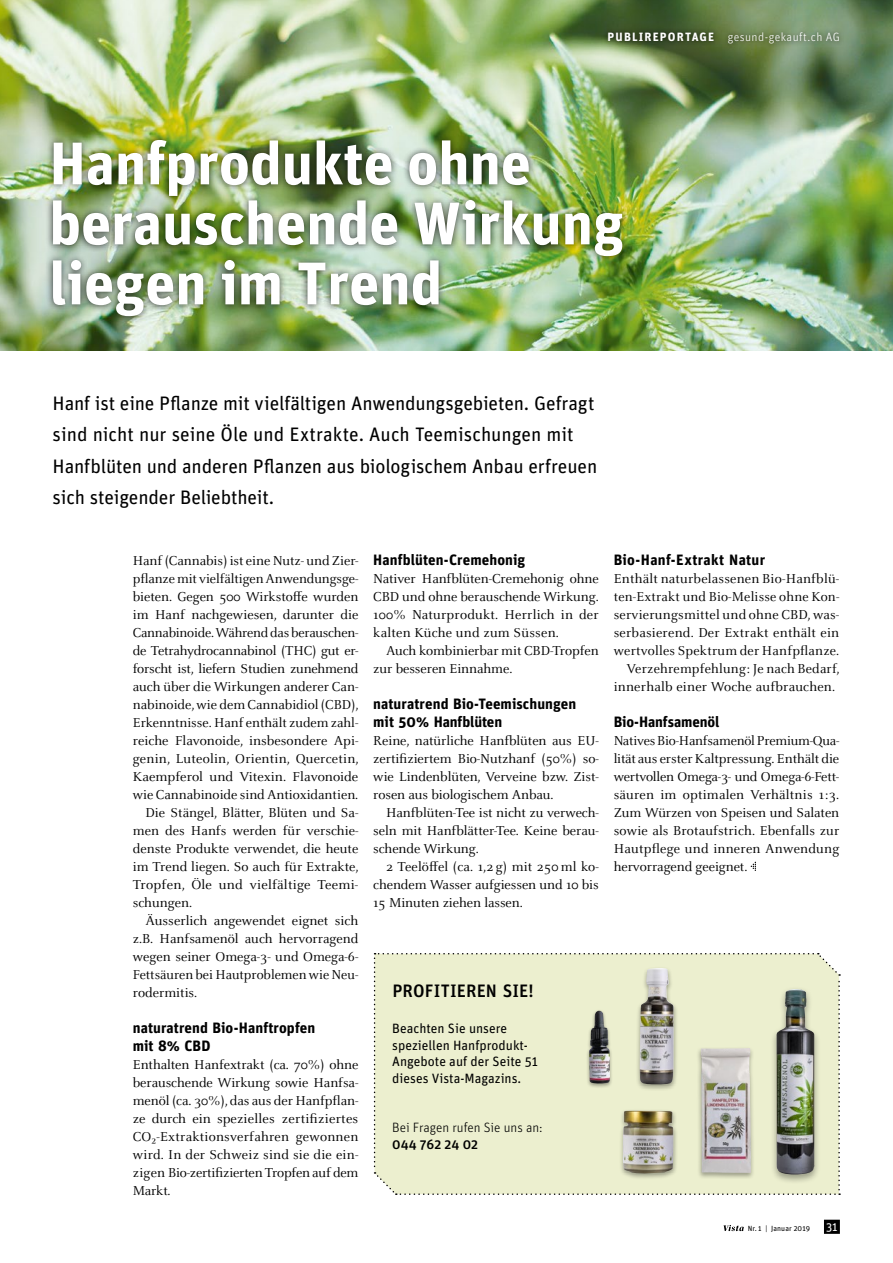
<style>
.page{position:relative;width:893px;height:1263px;background:#fff}
.page>*{position:absolute;margin:0;border:0;box-sizing:border-box;transform-origin:0 0}
.t1{font:700 60px/60px "Unit OT";color:#fff}
.t2{font:19.5px/31.5px "Unit OT";letter-spacing:-.01em;color:#000}
.t3{font:500 18px "Unit OT";letter-spacing:.005em;color:#000}
.t4{font:700 15px/18px "Unit OT";letter-spacing:.005em;color:#000}
.t5{font:14.25px/18px "Celeste OT";color:#000;text-align:justify}
.t6{font:13.5px/16.5px "Unit OT";color:#000}
.t7{font:300 13.5px "Unit OT";color:#000}
.t8{font:500 13.5px "Unit OT";color:#000}
.t9{font:300 12px "Unit OT";letter-spacing:.03em;color:#fff}
.t10{font:12px "Unit OT";color:#fff}
.t11{font:7.5px "Unit OT";letter-spacing:.01em;color:#000}
.s1{font-weight:700}
</style>
<div class="page">
<div style="left:824px;top:1220px;width:16px;height:14px;background:#000"></div>
<svg style="left:723px;top:1225px;width:21px;height:6px"></svg>
<img style="left:0;top:0;width:893px;height:350px">
<div style="left:45px;top:132px;width:585px;height:191px;background:#000;opacity:.75"></div>
<svg style="left:751px;top:862px;width:5px;height:9px"></svg>
<div style="left:603px;top:27px;width:241px;height:22px;background:#000;opacity:.7"></div>
<div style="left:374px;top:953px;width:466px;height:242px;background:#ecefcf"></div>
<div style="left:696px;top:1046px;width:59px;height:133px;background:#000;opacity:.35"></div>
<img style="left:701px;top:1048px;width:50px;height:125px">
<div style="left:770px;top:985px;width:51px;height:199px;background:#000;opacity:.35"></div>
<img style="left:776px;top:989px;width:38px;height:186px">
<div style="left:635px;top:966px;width:43px;height:125px;background:#000;opacity:.35"></div>
<img style="left:640px;top:968px;width:34px;height:116px">
<div style="left:618px;top:1108px;width:60px;height:72px;background:#000;opacity:.35"></div>
<img style="left:623px;top:1111px;width:50px;height:63px">
<div style="left:586px;top:1008px;width:28px;height:80px;background:#000;opacity:.35"></div>
<img style="left:589px;top:1010px;width:21px;height:73px">
<p class="t9" style="left:608px;top:30px;width:234px"><span class="s1">PUBLIREPORTAGE</span> gesund-gekauft.ch AG</p>
<h1 class="t1" style="left:49px;top:132px;width:576px">Hanfprodukte ohne berauschende Wirkung liegen im Trend</h1>
<h2 class="t2" style="left:53px;top:387px;width:546px">Hanf ist eine Pflanze mit vielfältigen Anwendungsgebieten. Gefragt sind nicht nur seine Öle und Extrakte. Auch Teemischungen mit Hanfblüten und anderen Pflanzen aus biologischem Anbau erfreuen sich steigender Beliebtheit.</h2>
<p class="t5" style="left:133px;top:551px;width:227px">Hanf (Cannabis) ist eine Nutz- und Zier-</p>
<p class="t5" style="left:133px;top:569px;width:227px">pflanze mit vielfältigen Anwendungsge-</p>
<p class="t5" style="left:133px;top:587px;width:227px">bieten. Gegen 500 Wirkstoffe wurden</p>
<p class="t5" style="left:133px;top:605px;width:227px">im Hanf nachgewiesen, darunter die</p>
<p class="t5" style="left:133px;top:623px;width:227px">Cannabinoide. Während das berauschen-</p>
<p class="t5" style="left:133px;top:641px;width:227px">de Tetrahydrocannabinol (THC) gut er-</p>
<p class="t5" style="left:133px;top:659px;width:227px">forscht ist, liefern Studien zunehmend</p>
<p class="t5" style="left:133px;top:677px;width:227px">auch über die Wirkungen anderer Can-</p>
<p class="t5" style="left:133px;top:695px;width:227px">nabinoide, wie dem Cannabidiol (CBD),</p>
<p class="t5" style="left:133px;top:713px;width:227px">Erkenntnisse. Hanf enthält zudem zahl-</p>
<p class="t5" style="left:133px;top:731px;width:227px">reiche Flavonoide, insbesondere Api-</p>
<p class="t5" style="left:133px;top:749px;width:227px">genin, Luteolin, Orientin, Quercetin,</p>
<p class="t5" style="left:133px;top:767px;width:227px">Kaempferol und Vitexin. Flavonoide</p>
<p class="t5" style="left:133px;top:785px;width:227px">wie Cannabinoide sind Antioxidantien.</p>
<p class="t5" style="left:146px;top:803px;width:214px">Die Stängel, Blätter, Blüten und Sa-</p>
<p class="t5" style="left:133px;top:821px;width:227px">men des Hanfs werden für verschie-</p>
<p class="t5" style="left:133px;top:839px;width:227px">denste Produkte verwendet, die heute</p>
<p class="t5" style="left:133px;top:857px;width:227px">im Trend liegen. So auch für Extrakte,</p>
<p class="t5" style="left:133px;top:875px;width:227px">Tropfen, Öle und vielfältige Teemi-</p>
<p class="t5" style="left:133px;top:893px;width:61px">schungen.</p>
<p class="t5" style="left:146px;top:911px;width:214px">Äusserlich angewendet eignet sich</p>
<p class="t5" style="left:133px;top:929px;width:227px">z.B. Hanfsamenöl auch hervorragend</p>
<p class="t5" style="left:133px;top:947px;width:227px">wegen seiner Omega-3- und Omega-6-</p>
<p class="t5" style="left:133px;top:965px;width:227px">Fettsäuren bei Hautproblemen wie Neu-</p>
<p class="t5" style="left:133px;top:983px;width:66px">rodermitis.</p>
<p class="t4" style="left:133px;top:1018px;width:184px">naturatrend Bio-Hanftropfen mit 8% CBD</p>
<p class="t5" style="left:133px;top:1055px;width:227px">Enthalten Hanfextrakt (ca. 70%) ohne berauschende Wirkung sowie Hanfsa&shy;menöl (ca. 30%), das aus der Hanfpflan&shy;ze durch ein spezielles zertifiziertes CO₂-Extraktionsverfahren gewonnen wird. In der Schweiz sind sie die ein&shy;zigen Bio-zertifizierten Tropfen auf dem Markt.</p>
<p class="t4" style="left:373px;top:550px;width:153px">Hanfblüten-Cremehonig</p>
<p class="t5" style="left:373px;top:569px;width:227px">Nativer Hanfblüten-Cremehonig ohne CBD und ohne berauschende Wirkung.<br>100% Naturprodukt. Herrlich in der kalten Küche und zum Süssen.</p>
<p class="t5" style="left:373px;top:641px;width:227px;text-indent:13px">Auch kombinierbar mit CBD-Tropfen zur besseren Einnahme.</p>
<p class="t4" style="left:373px;top:694px;width:205px">naturatrend Bio-Teemischungen mit 50% Hanfblüten</p>
<p class="t5" style="left:373px;top:731px;width:227px">Reine, natürliche Hanfblüten aus EU&shy;zertifiziertem Bio-Nutzhanf (50%) so&shy;wie Lindenblüten, Verveine bzw. Zist&shy;rosen aus biologischem Anbau.</p>
<p class="t5" style="left:373px;top:803px;width:227px;text-indent:13px">Hanfblüten-Tee ist nicht zu verwech&shy;seln mit Hanfblätter-Tee. Keine berau&shy;schende Wirkung.</p>
<p class="t5" style="left:373px;top:857px;width:227px;text-indent:13px">2 Teelöffel (ca. 1,2 g) mit 250 ml ko&shy;chendem Wasser aufgiessen und 10 bis 15 Minuten ziehen lassen.</p>
<p class="t3" style="left:392px;top:979px;width:143px">PROFITIEREN SIE!</p>
<p class="t6" style="left:392px;top:1020px;width:147px">Beachten Sie unsere speziellen Hanfprodukt-<br>Angebote auf der Seite 51 dieses Vista-Magazins.</p>
<p class="t7" style="left:392px;top:1119px;width:152px">Bei Fragen rufen Sie uns an:</p>
<p class="t8" style="left:392px;top:1135px;width:87px">044 762 24 02</p>
<p class="t4" style="left:614px;top:550px;width:153px">Bio-Hanf-Extrakt Natur</p>
<p class="t5" style="left:614px;top:569px;width:227px">Enthält naturbelassenen Bio-Hanfblü-</p>
<p class="t5" style="left:614px;top:587px;width:227px">ten-Extrakt und Bio-Melisse ohne Kon-</p>
<p class="t5" style="left:614px;top:605px;width:227px">servierungsmittel und ohne CBD, was-</p>
<p class="t5" style="left:614px;top:623px;width:227px">serbasierend. Der Extrakt enthält ein</p>
<p class="t5" style="left:614px;top:641px;width:227px">wertvolles Spektrum der Hanfpflanze.</p>
<p class="t5" style="left:626px;top:659px;width:215px">Verzehrempfehlung: Je nach Bedarf,</p>
<p class="t5" style="left:614px;top:677px;width:223px">innerhalb einer Woche aufbrauchen.</p>
<p class="t4" style="left:614px;top:712px;width:107px">Bio-Hanfsamenöl</p>
<p class="t5" style="left:614px;top:731px;width:227px">Natives Bio-Hanfsamenöl Premium-Qua&shy;lität aus erster Kaltpressung. Enthält die wertvollen Omega-3- und Omega-6-Fett&shy;säuren im optimalen Verhältnis 1:3.<br>Zum Würzen von Speisen und Salaten sowie als Brotaufstrich. Ebenfalls zur Hautpflege und inneren Anwendung hervorragend geeignet.</p>
<p class="t11" style="left:748px;top:1223px;width:64px">Nr. 1 | Januar 2019</p>
<p class="t10" style="left:826px;top:1219px;width:13px">31</p>
</div>
